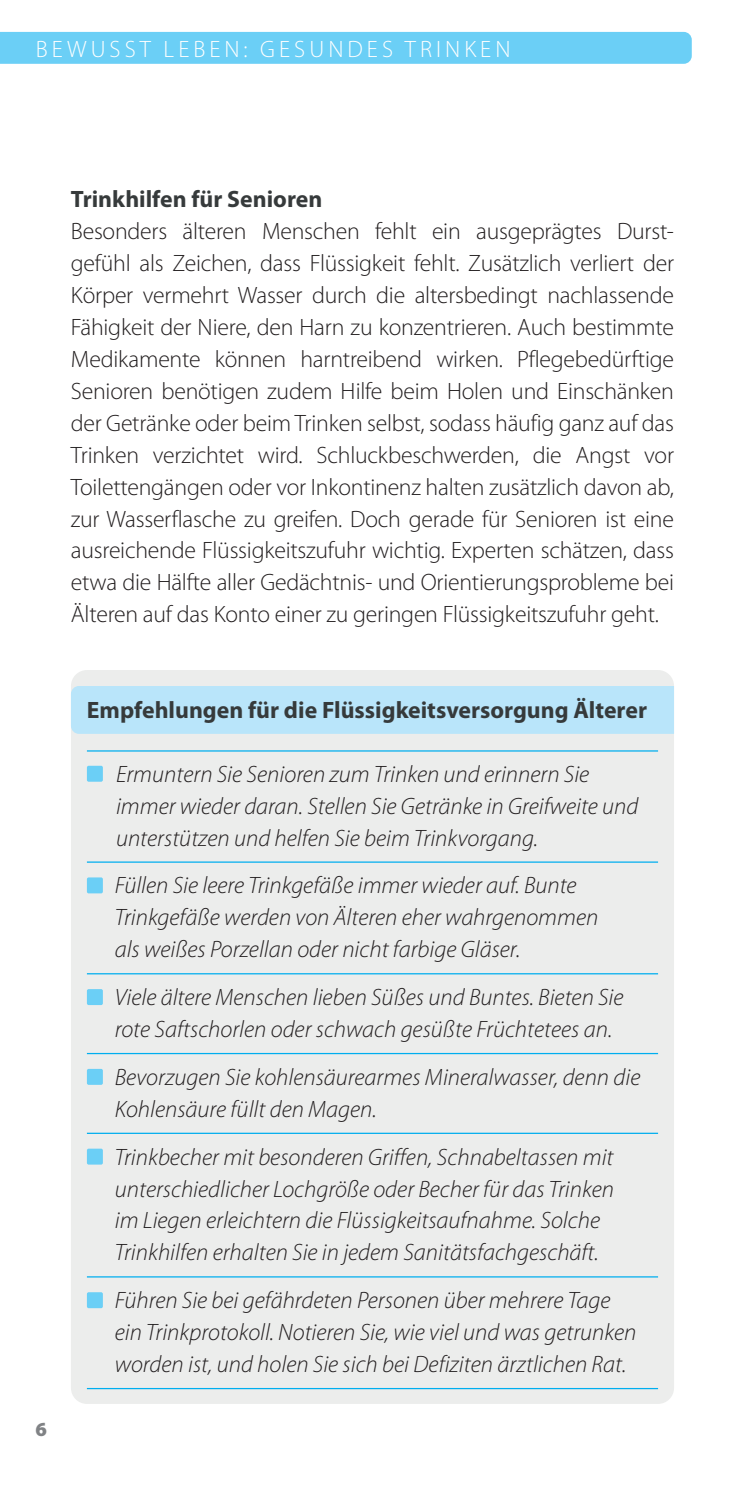
<style>
.page{position:relative;width:745px;height:1489px;background:#fff}
.page>*{position:absolute;margin:0;border:0;box-sizing:border-box;transform-origin:0 0}
.t1{font:italic 300 23.75px/32px "Myriad Pro";color:#231f20}
.t2{font:300 23.75px/32px "Myriad Pro";letter-spacing:-.01em;color:#231f20}
.t3{font:700 23.75px "Myriad Pro";color:#363a3b}
.t4{font:300 23.75px "Myriad Pro";letter-spacing:.17em;color:#fff}
.t5{font:900 20px "Myriad Pro";color:#808285}
</style>
<div class="page">
<div style="left:0;top:32px;width:691px;height:32px;background:#6bcff6"></div>
<div style="left:71px;top:670px;width:602px;height:510px;background:#ecedec"></div>
<div style="left:71px;top:1180px;width:602px;height:223px;background:#ecedec"></div>
<div style="left:71px;top:686px;width:602px;height:47px;background:#b9e5fa"></div>
<hr style="left:87px;top:750px;width:570px;height:1px;background:#00aeef">
<hr style="left:87px;top:861px;width:570px;height:1px;background:#00aeef">
<hr style="left:87px;top:973px;width:570px;height:1px;background:#00aeef">
<hr style="left:87px;top:1052px;width:570px;height:2px;background:#00aeef">
<hr style="left:87px;top:1132px;width:570px;height:1px;background:#00aeef">
<hr style="left:87px;top:1276px;width:570px;height:1px;background:#00aeef">
<hr style="left:87px;top:1387px;width:570px;height:1px;background:#00aeef">
<div style="left:87px;top:765px;width:16px;height:16px;background:#6bcff6;border-radius:2px"></div>
<div style="left:87px;top:877px;width:16px;height:16px;background:#6bcff6;border-radius:2px"></div>
<div style="left:87px;top:989px;width:16px;height:16px;background:#6bcff6;border-radius:2px"></div>
<div style="left:87px;top:1068px;width:16px;height:16px;background:#6bcff6;border-radius:2px"></div>
<div style="left:87px;top:1148px;width:16px;height:16px;background:#6bcff6;border-radius:2px"></div>
<div style="left:87px;top:1292px;width:16px;height:15px;background:#6bcff6;border-radius:2px"></div>
<p class="t4" style="left:36px;top:36px;width:476px">BEWUSST LEBEN: GESUNDES TRINKEN</p>
<p class="t3" style="left:71px;top:186px;width:253px">Trinkhilfen für Senioren</p>
<p class="t2" style="left:71px;top:216px;width:604px">Besonders älteren Menschen fehlt ein ausgeprägtes Durst-- gefühl als Zeichen, dass Flüssigkeit fehlt. Zusätzlich verliert der Körper vermehrt Wasser durch die altersbedingt nachlassende Fähigkeit der Niere, den Harn zu konzentrieren. Auch bestimmte Medikamente können harntreibend wirken. Pflegebedürftige Senioren benötigen zudem Hilfe beim Holen und Einschänken der Getränke oder beim Trinken selbst, sodass häufig ganz auf das Trinken verzichtet wird. Schluckbeschwerden, die Angst vor Toilettengängen oder vor Inkontinenz halten zusätzlich davon ab, zur Wasserflasche zu greifen. Doch gerade für Senioren ist eine ausreichende Flüssigkeitszufuhr wichtig. Experten schätzen, dass etwa die Hälfte aller Gedächtnis- und Orientierungsprobleme bei Älteren auf das Konto einer zu geringen Flüssigkeitszufuhr geht.</p>
<p class="t3" style="left:87px;top:696px;width:561px">Empfehlungen für die Flüssigkeitsversorgung Älterer</p>
<p class="t5" style="left:35px;top:1417px;width:13px">6</p>
<p class="t1" style="left:116px;top:758px;width:523px">Ermuntern Sie Senioren zum Trinken und erinnern Sie immer wieder daran. Stellen Sie Getränke in Greifweite und unterstützen und helfen Sie beim Trinkvorgang.</p>
<p class="t1" style="left:115px;top:870px;width:485px">Füllen Sie leere Trinkgefäße immer wieder auf. Bunte<br>Trinkgefäße werden von Älteren eher wahrgenommen als weißes Porzellan oder nicht farbige Gläser.</p>
<p class="t1" style="left:115px;top:981px;width:510px">Viele ältere Menschen lieben Süßes und Buntes. Bieten Sie rote Saftschorlen oder schwach gesüßte Früchtetees an.</p>
<p class="t1" style="left:115px;top:1061px;width:527px">Bevorzugen Sie kohlensäurearmes Mineralwasser, denn die<br>Kohlensäure füllt den Magen.</p>
<p class="t1" style="left:115px;top:1141px;width:500px">Trinkbecher mit besonderen Griffen, Schnabeltassen mit unterschiedlicher Lochgröße oder Becher für das Trinken im Liegen erleichtern die Flüssigkeitsaufnahme. Solche Trinkhilfen erhalten Sie in jedem Sanitätsfachgeschäft.</p>
<p class="t1" style="left:115px;top:1284px;width:523px">Führen Sie bei gefährdeten Personen über mehrere Tage ein Trinkprotokoll. Notieren Sie, wie viel und was getrunken worden ist, und holen Sie sich bei Defiziten ärztlichen Rat.</p>
</div>
